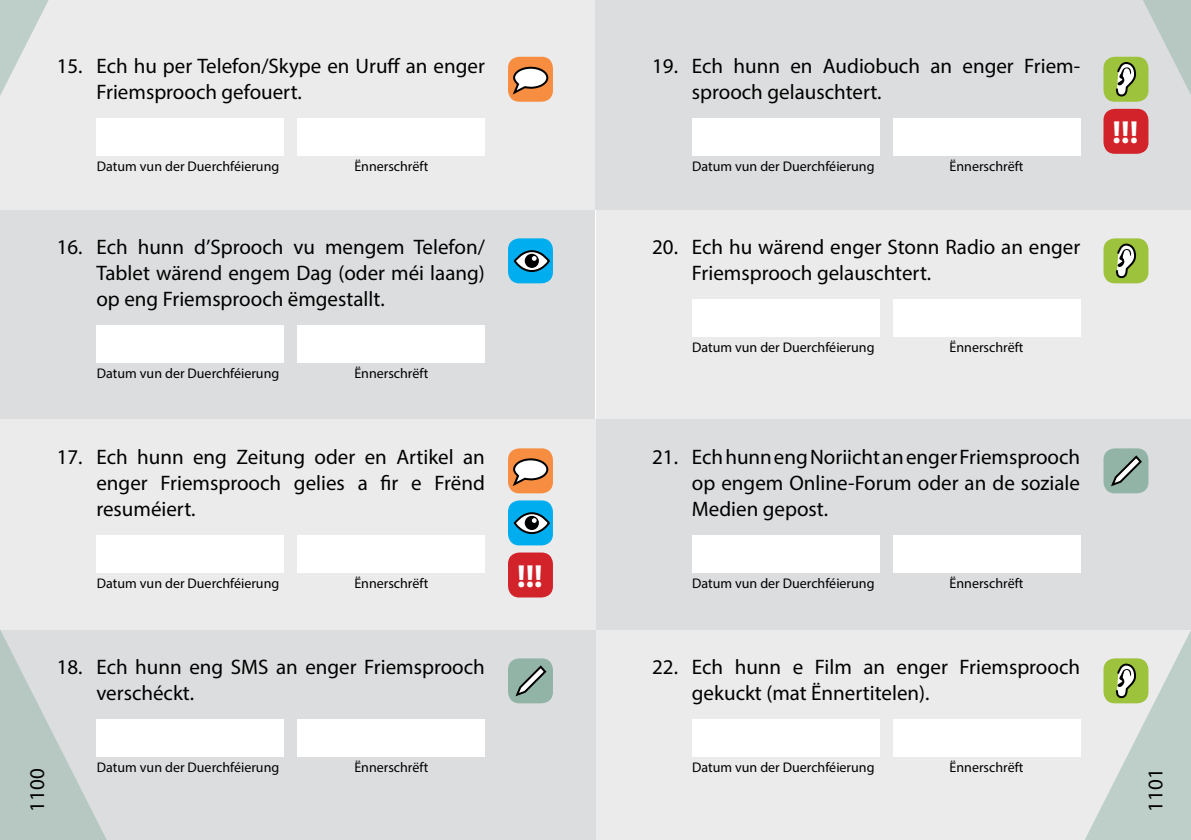
<style>
.page{position:relative;width:1191px;height:840px;background:#fff}
.page>*{position:absolute;margin:0;border:0;box-sizing:border-box;transform-origin:0 0}
.t1{font:700 32px "Myriad Pro";color:#fff}
.t2{font:21px/26px "Myriad Pro";color:#000}
.t3{font:14px "Myriad Pro";color:#000}
</style>
<div class="page">
<div style="left:0;top:629px;width:595px;height:210px;background:#dcddde"></div>
<div style="left:0;top:210px;width:595px;height:210px;background:#dcddde"></div>
<div style="left:0;top:420px;width:595px;height:209px;background:#ebebec"></div>
<div style="left:0;top:0;width:595px;height:210px;background:#ebebec"></div>
<div style="left:596px;top:629px;width:595px;height:210px;background:#ebebec"></div>
<div style="left:596px;top:210px;width:595px;height:210px;background:#ebebec"></div>
<div style="left:596px;top:420px;width:595px;height:209px;background:#dcddde"></div>
<div style="left:595px;top:0;width:596px;height:210px;background:#dcddde"></div>
<svg style="left:0;top:535px;width:136px;height:304px"></svg>
<svg style="left:1054px;top:535px;width:137px;height:304px"></svg>
<svg style="left:0;top:0;width:49px;height:96px"></svg>
<div style="left:97px;top:118px;width:187px;height:37px;background:#fff"></div>
<div style="left:298px;top:118px;width:187px;height:37px;background:#fff"></div>
<div style="left:692px;top:118px;width:187px;height:37px;background:#fff"></div>
<div style="left:893px;top:118px;width:187px;height:37px;background:#fff"></div>
<div style="left:97px;top:325px;width:187px;height:38px;background:#fff"></div>
<div style="left:298px;top:325px;width:187px;height:38px;background:#fff"></div>
<div style="left:97px;top:535px;width:187px;height:38px;background:#fff"></div>
<div style="left:298px;top:535px;width:187px;height:38px;background:#fff"></div>
<div style="left:97px;top:719px;width:187px;height:37px;background:#fff"></div>
<div style="left:298px;top:719px;width:187px;height:37px;background:#fff"></div>
<div style="left:692px;top:299px;width:187px;height:38px;background:#fff"></div>
<div style="left:893px;top:299px;width:187px;height:38px;background:#fff"></div>
<div style="left:692px;top:535px;width:187px;height:38px;background:#fff"></div>
<div style="left:893px;top:535px;width:187px;height:38px;background:#fff"></div>
<div style="left:692px;top:719px;width:187px;height:37px;background:#fff"></div>
<div style="left:893px;top:719px;width:187px;height:37px;background:#fff"></div>
<div style="left:508px;top:238px;width:45px;height:45px;background:#00aeef;border-radius:11px"></div>
<svg style="left:515px;top:251px;width:34px;height:20px"></svg>
<div style="left:514px;top:250px;width:36px;height:22px;border:2px solid #000;border-radius:50%"></div>
<div style="left:508px;top:658px;width:45px;height:45px;background:#92b4a7;border-radius:11px"></div>
<div style="left:508px;top:448px;width:45px;height:45px;background:#f68d41;border-radius:11px"></div>
<div style="left:508px;top:500px;width:45px;height:45px;background:#00aeef;border-radius:11px"></div>
<div style="left:514px;top:512px;width:36px;height:21px;border:2px solid #000;border-radius:50%"></div>
<svg style="left:511px;top:458px;width:38px;height:239px"></svg>
<div style="left:1103px;top:57px;width:45px;height:45px;background:#9dc23b;border-radius:11px"></div>
<div style="left:1103px;top:658px;width:45px;height:45px;background:#9dc23b;border-radius:11px"></div>
<svg style="left:1115px;top:663px;width:21px;height:35px"></svg>
<div style="left:1103px;top:448px;width:45px;height:45px;background:#92b4a7;border-radius:11px"></div>
<svg style="left:1111px;top:455px;width:31px;height:32px"></svg>
<div style="left:508px;top:57px;width:45px;height:45px;background:#f68d41;border-radius:11px"></div>
<svg style="left:511px;top:66px;width:38px;height:202px"></svg>
<div style="left:1103px;top:238px;width:45px;height:45px;background:#9dc23b;border-radius:11px"></div>
<svg style="left:1111px;top:0;width:80px;height:284px"></svg>
<div style="left:1103px;top:109px;width:45px;height:45px;background:#d2232a;border-radius:11px"></div>
<div style="left:508px;top:552px;width:45px;height:45px;background:#d2232a;border-radius:11px"></div>
<p class="t2" style="left:96px;top:52px;width:390px;text-indent:-40px">15. Ech hu per Telefon/Skype en Uruff an enger<br>Friemsprooch gefouert.</p>
<p class="t3" style="left:97px;top:157px;width:184px">Datum vun der Duerchféierung</p>
<p class="t3" style="left:354px;top:157px;width:75px">Ënnerschrëft</p>
<p class="t2" style="left:96px;top:233px;width:390px;text-align:justify;text-indent:-40px">16. Ech hunn d’Sprooch vu mengem Telefon/ Tablet wärend engem Dag (oder méi laang) op eng Friemsprooch ëmgestallt.</p>
<p class="t3" style="left:97px;top:365px;width:184px">Datum vun der Duerchféierung</p>
<p class="t3" style="left:354px;top:365px;width:75px">Ënnerschrëft</p>
<p class="t2" style="left:96px;top:443px;width:390px;text-align:justify;text-indent:-40px">17. Ech hunn eng Zeitung oder en Artikel an enger Friemsprooch gelies a fir e Frënd resuméiert.</p>
<p class="t3" style="left:97px;top:574px;width:184px">Datum vun der Duerchféierung</p>
<p class="t3" style="left:354px;top:574px;width:75px">Ënnerschrëft</p>
<p class="t2" style="left:96px;top:653px;width:390px;text-indent:-40px">18. Ech hunn eng SMS an enger Friemsprooch verschéckt.</p>
<h1 class="t1" style="left:517px;top:555px;width:27px">!!!</h1>
<p class="t2" style="left:692px;top:52px;width:390px;text-indent:-40px">19. Ech hunn en Audiobuch an enger Friem&shy;sprooch gelauschtert.</p>
<p class="t3" style="left:692px;top:157px;width:184px">Datum vun der Duerchféierung</p>
<p class="t3" style="left:949px;top:157px;width:75px">Ënnerschrëft</p>
<p class="t2" style="left:692px;top:233px;width:390px;text-indent:-40px">20. Ech hu wärend enger Stonn Radio an enger<br>Friemsprooch gelauschtert.</p>
<p class="t3" style="left:692px;top:339px;width:184px">Datum vun der Duerchféierung</p>
<p class="t3" style="left:949px;top:339px;width:75px">Ënnerschrëft</p>
<h1 class="t1" style="left:1112px;top:112px;width:27px">!!!</h1>
<p class="t2" style="left:692px;top:443px;width:390px;text-align:justify;text-indent:-40px">21. Ech hunn eng Noriicht an enger Friemsprooch op engem Online-Forum oder an de soziale Medien gepost.</p>
<p class="t3" style="left:692px;top:574px;width:184px">Datum vun der Duerchféierung</p>
<p class="t3" style="left:949px;top:574px;width:75px">Ënnerschrëft</p>
<p class="t2" style="left:692px;top:653px;width:390px;text-indent:-40px">22. Ech hunn e Film an enger Friemsprooch gekuckt (mat Ënnertitelen).</p>
<p class="t3" style="left:97px;top:758px;width:184px">Datum vun der Duerchféierung</p>
<p class="t3" style="left:354px;top:758px;width:75px">Ënnerschrëft</p>
<p class="t3" style="left:692px;top:758px;width:184px">Datum vun der Duerchféierung</p>
<p class="t3" style="left:949px;top:758px;width:75px">Ënnerschrëft</p>
<p class="t2" style="left:24px;top:811px;width:45px;rotate:-90deg">1100</p>
<p class="t2" style="left:1142px;top:811px;width:45px;rotate:-90deg">1101</p>
</div>
